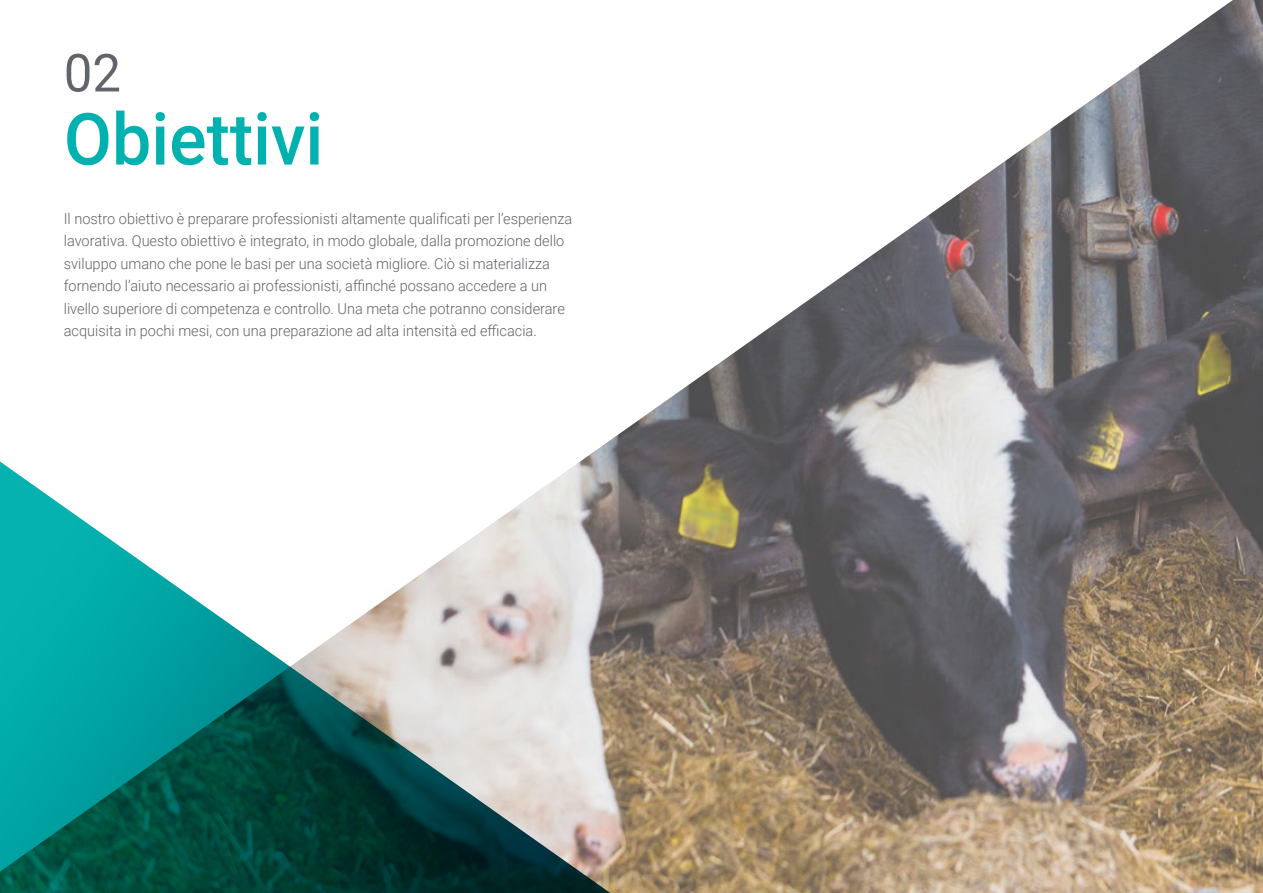
<style>
.page{position:relative;width:1263px;height:893px;background:#fff}
.page>*{position:absolute;margin:0;border:0;box-sizing:border-box;transform-origin:0 0}
.t1{font:500 72px "Roboto";color:#00b2af}
.t2{font:52.5px "Roboto";color:#61646a}
.t3{font:300 15px/22.5px "Roboto";color:#61646a}
</style>
<div class="page">
<img style="left:602px;top:0;width:661px;height:893px">
<svg style="left:0;top:446px;width:640px;height:447px"></svg>
<h2 class="t2" style="left:64px;top:36px;width:59px">02</h2>
<h1 class="t1" style="left:64px;top:89px;width:261px">Obiettivi</h1>
<p class="t3" style="left:64px;top:207px;width:510px">Il nostro obiettivo è preparare professionisti altamente qualificati per l’esperienza lavorativa. Questo obiettivo è integrato, in modo globale, dalla promozione dello sviluppo umano che pone le basi per una società migliore. Ciò si materializza fornendo l’aiuto necessario ai professionisti, affinché possano accedere a un livello superiore di competenza e controllo. Una meta che potranno considerare acquisita in pochi mesi, con una preparazione ad alta intensità ed efficacia.</p>
</div>
